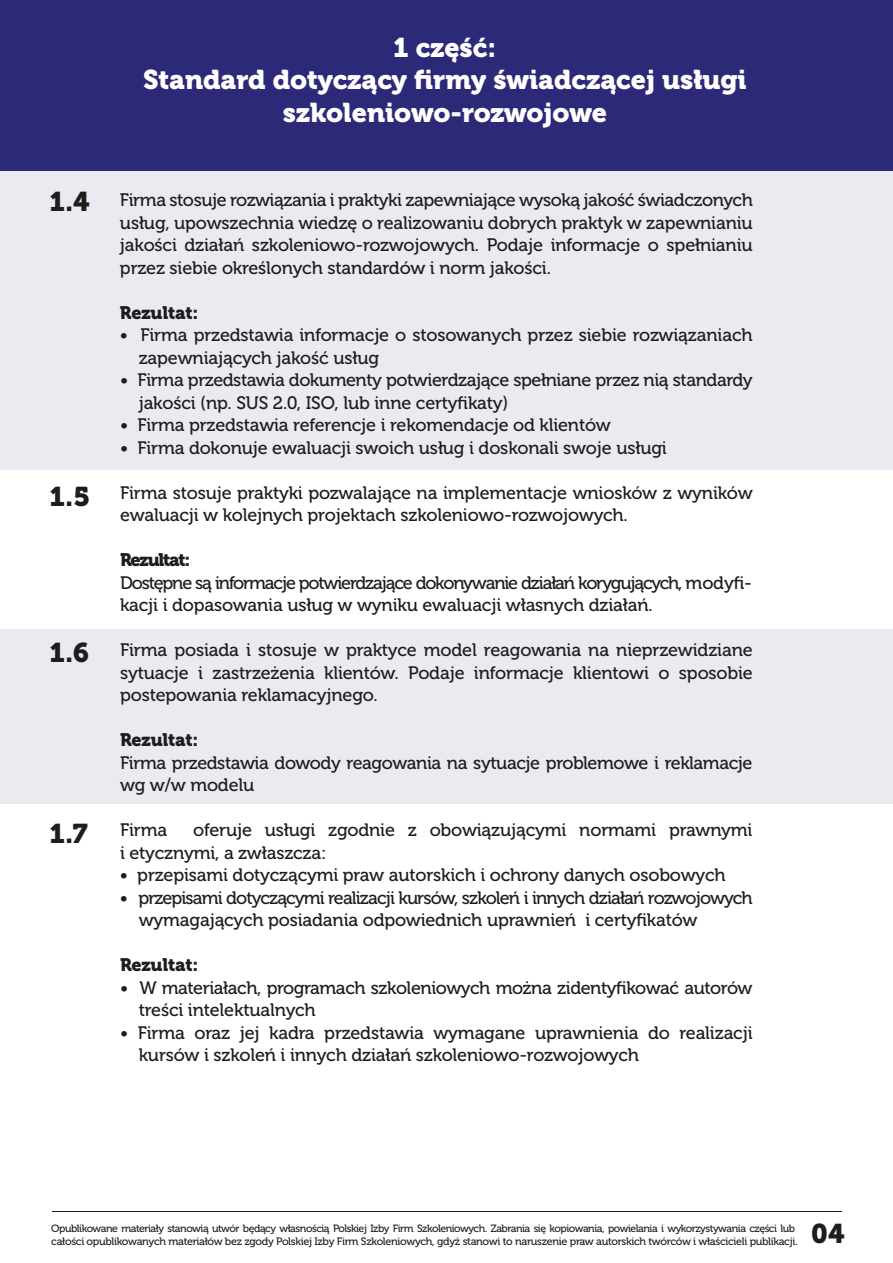
<style>
.page{position:relative;width:893px;height:1263px;background:#fff}
.page>*{position:absolute;margin:0;border:0;box-sizing:border-box;transform-origin:0 0}
.t1{font:27px/32.4px "Museo 900";color:#fff;text-align:center}
.t2{font:27px "Museo 900";color:#1d1d1b}
.t3{font:18px/22.5px "Museo 500";letter-spacing:-.01em;color:#1d1d1b}
.t4{font:18px/22.5px "Museo 500";letter-spacing:-.05em;color:#1d1d1b}
.t5{font:18px/22.5px "Museo 500";letter-spacing:-.065em;color:#1d1d1b}
.t6{font:18px "Museo 900";letter-spacing:-.01em;color:#1d1d1b}
.t7{font:18px "Museo 900";letter-spacing:-.065em;color:#1d1d1b}
.t8{font:10.8px "Museo 500";letter-spacing:-.03em;color:#1d1d1b}
.t9{font:10.5px "Museo 500";letter-spacing:-.045em;color:#1d1d1b}
</style>
<div class="page">
<div style="left:0;top:0;width:893px;height:170px;background:#2c2a78"></div>
<hr style="left:52px;top:1211px;width:790px;height:1px;background:#1d1d1b">
<div style="left:0;top:170px;width:893px;height:300px;background:#eaeaf1"></div>
<div style="left:0;top:629px;width:893px;height:175px;background:#eaeaf1"></div>
<h1 class="t2" style="left:49px;top:186px;width:42px">1.4</h1>
<h1 class="t2" style="left:49px;top:481px;width:42px">1.5</h1>
<h1 class="t2" style="left:49px;top:637px;width:41px">1.6</h1>
<h1 class="t2" style="left:49px;top:818px;width:40px">1.7</h1>
<h1 class="t1" style="left:143px;top:31px;width:605px">1 część:<br>Standard dotyczący firmy świadczącej usługi szkoleniowo-rozwojowe</h1>
<p class="t3" style="left:120px;top:189px;width:634px;text-align:justify">Firma stosuje rozwiązania i praktyki zapewniające wysoką jakość świadczonych usług, upowszechnia wiedzę o realizowaniu dobrych praktyk w zapewnianiu jakości działań szkoleniowo-rozwojowych. Podaje informacje o spełnianiu przez siebie określonych standardów i norm jakości.</p>
<p class="t6" style="left:120px;top:302px;width:80px">Rezultat:</p>
<p class="t3" style="left:139px;top:324px;width:615px;text-indent:-19px">• Firma przedstawia informacje o stosowanych przez siebie rozwiązaniach zapewniających jakość usług</p>
<p class="t3" style="left:139px;top:369px;width:616px;text-indent:-19px">• Firma przedstawia dokumenty potwierdzające spełniane przez nią standardy jakości (np. SUS 2.0, ISO, lub inne certyfikaty)</p>
<p class="t3" style="left:120px;top:414px;width:492px">• Firma przedstawia referencje i rekomendacje od klientów</p>
<p class="t3" style="left:120px;top:437px;width:548px">• Firma dokonuje ewaluacji swoich usług i doskonali swoje usługi</p>
<p class="t3" style="left:120px;top:482px;width:634px">Firma stosuje praktyki pozwalające na implementacje wniosków z wyników ewaluacji w kolejnych projektach szkoleniowo-rozwojowych.</p>
<p class="t7" style="left:120px;top:550px;width:72px">Rezultat:</p>
<p class="t5" style="left:120px;top:572px;width:633px">Dostępne są informacje potwierdzające dokonywanie działań korygujących, modyfi&shy;kacji i dopasowania usług w wyniku ewaluacji własnych działań.</p>
<p class="t3" style="left:120px;top:639px;width:634px;text-align:justify">Firma posiada i stosuje w praktyce model reagowania na nieprzewidziane sytuacje i zastrzeżenia klientów. Podaje informacje klientowi o sposobie postepowania reklamacyjnego.</p>
<p class="t6" style="left:120px;top:730px;width:80px">Rezultat:</p>
<p class="t3" style="left:120px;top:752px;width:634px">Firma przedstawia dowody reagowania na sytuacje problemowe i reklamacje wg w/w modelu</p>
<p class="t3" style="left:120px;top:819px;width:49px">Firma</p>
<p class="t3" style="left:120px;top:819px;width:634px;text-indent:73px">oferuje usługi zgodnie z obowiązującymi normami prawnymi i etycznymi, a zwłaszcza:</p>
<p class="t3" style="left:120px;top:864px;width:607px">• przepisami dotyczącymi praw autorskich i ochrony danych osobowych</p>
<p class="t4" style="left:139px;top:887px;width:616px;text-indent:-19px">• przepisami dotyczącymi realizacji kursów, szkoleń i innych działań rozwojowych wymagających posiadania odpowiednich uprawnień i certyfikatów</p>
<p class="t6" style="left:120px;top:955px;width:80px">Rezultat:</p>
<p class="t3" style="left:139px;top:977px;width:615px;text-indent:-19px">• W materiałach, programach szkoleniowych można zidentyfikować autorów treści intelektualnych</p>
<p class="t3" style="left:139px;top:1022px;width:615px;text-indent:-19px">• Firma oraz jej kadra przedstawia wymagane uprawnienia do realizacji kursów i szkoleń i innych działań szkoleniowo-rozwojowych</p>
<p class="t9" style="left:51px;top:1222px;width:745px">Opublikowane materiały stanowią utwór będący własnością Polskiej Izby Firm Szkoleniowych. Zabrania się kopiowania, powielania i wykorzystywania części lub</p>
<p class="t8" style="left:51px;top:1235px;width:748px">całości opublikowanych materiałów bez zgody Polskiej Izby Firm Szkoleniowych, gdyż stanowi to naruszenie praw autorskich twórców i właścicieli publikacji.</p>
<h1 class="t2" style="left:811px;top:1219px;width:35px">04</h1>
</div>
